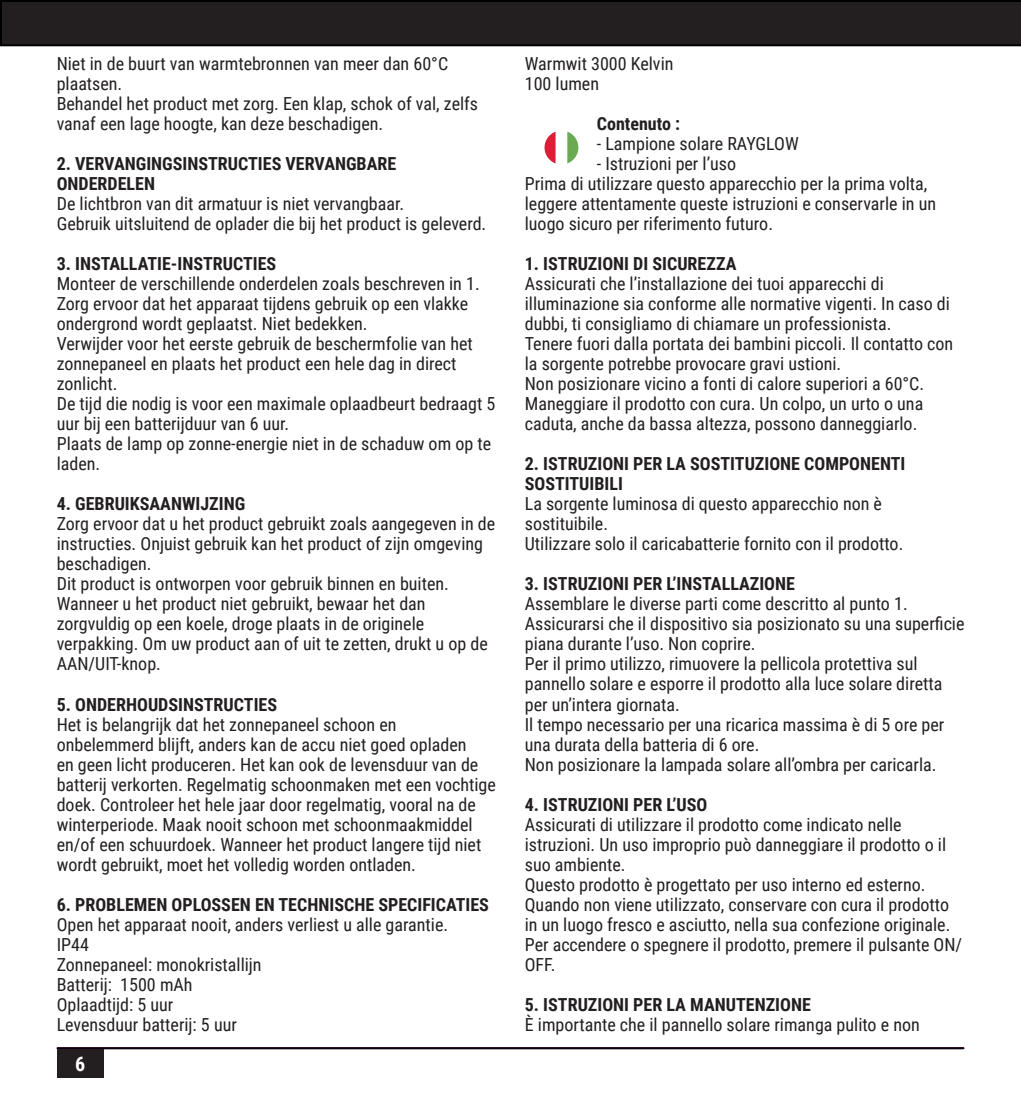
<style>
.page{position:relative;width:1021px;height:1106px;background:#fff}
.page>*{position:absolute;margin:0;border:0;box-sizing:border-box;transform-origin:0 0}
.t1{font:700 20px "Roboto Condensed";color:#fff}
.t2{font:18px/20px "Roboto Condensed";color:#231f20}
.t3{font:700 18px/20px "Roboto Condensed";color:#231f20}
</style>
<div class="page">
<div style="left:57px;top:1049px;width:46px;height:28px;background:#231f20"></div>
<svg style="left:0;top:0;width:1020px;height:46px;background:#201c1d"></svg>
<hr style="left:57px;top:1047px;width:906px;height:2px;background:#000115">
<svg style="left:544px;top:132px;width:11px;height:31px"></svg>
<svg style="left:567px;top:132px;width:11px;height:31px"></svg>
<p class="t2" style="left:57px;top:53px;width:393px">Niet in de buurt van warmtebronnen van meer dan 60°C plaatsen.</p>
<p class="t2" style="left:57px;top:93px;width:423px">Behandel het product met zorg. Een klap, schok of val, zelfs vanaf een lage hoogte, kan deze beschadigen.</p>
<p class="t3" style="left:57px;top:153px;width:341px">2. VERVANGINGSINSTRUCTIES VERVANGBARE<br>ONDERDELEN</p>
<p class="t2" style="left:57px;top:193px;width:349px">De lichtbron van dit armatuur is niet vervangbaar.</p>
<p class="t2" style="left:57px;top:213px;width:431px">Gebruik uitsluitend de oplader die bij het product is geleverd.</p>
<p class="t3" style="left:57px;top:253px;width:221px">3. INSTALLATIE-INSTRUCTIES</p>
<p class="t2" style="left:57px;top:273px;width:424px">Monteer de verschillende onderdelen zoals beschreven in 1.</p>
<p class="t2" style="left:57px;top:293px;width:413px">Zorg ervoor dat het apparaat tijdens gebruik op een vlakke ondergrond wordt geplaatst. Niet bedekken.</p>
<p class="t2" style="left:57px;top:333px;width:417px">Verwijder voor het eerste gebruik de beschermfolie van het zonnepaneel en plaats het product een hele dag in direct zonlicht.</p>
<p class="t2" style="left:57px;top:393px;width:440px">De tijd die nodig is voor een maximale oplaadbeurt bedraagt 5 uur bij een batterijduur van 6 uur.</p>
<p class="t2" style="left:57px;top:433px;width:436px">Plaats de lamp op zonne-energie niet in de schaduw om op te laden.</p>
<p class="t3" style="left:57px;top:493px;width:190px">4. GEBRUIKSAANWIJZING</p>
<p class="t2" style="left:57px;top:513px;width:440px">Zorg ervoor dat u het product gebruikt zoals aangegeven in de instructies. Onjuist gebruik kan het product of zijn omgeving beschadigen.</p>
<p class="t2" style="left:57px;top:573px;width:394px">Dit product is ontworpen voor gebruik binnen en buiten.</p>
<p class="t2" style="left:57px;top:593px;width:432px">Wanneer u het product niet gebruikt, bewaar het dan zorgvuldig op een koele, droge plaats in de originele verpakking. Om uw product aan of uit te zetten, drukt u op de AAN/UIT-knop.</p>
<p class="t3" style="left:57px;top:693px;width:222px">5. ONDERHOUDSINSTRUCTIES</p>
<p class="t2" style="left:57px;top:713px;width:440px">Het is belangrijk dat het zonnepaneel schoon en onbelemmerd blijft, anders kan de accu niet goed opladen<br>en geen licht produceren. Het kan ook de levensduur van de batterij verkorten. Regelmatig schoonmaken met een vochtige doek. Controleer het hele jaar door regelmatig, vooral na de winterperiode. Maak nooit schoon met schoonmaakmiddel en/of een schuurdoek. Wanneer het product langere tijd niet wordt gebruikt, moet het volledig worden ontladen.</p>
<p class="t3" style="left:57px;top:893px;width:434px">6. PROBLEMEN OPLOSSEN EN TECHNISCHE SPECIFICATIES</p>
<p class="t2" style="left:57px;top:913px;width:393px">Open het apparaat nooit, anders verliest u alle garantie.</p>
<p class="t2" style="left:57px;top:933px;width:34px">IP44</p>
<p class="t2" style="left:57px;top:953px;width:206px">Zonnepaneel: monokristallijn</p>
<p class="t2" style="left:57px;top:973px;width:137px">Batterij: 1500 mAh</p>
<p class="t2" style="left:57px;top:993px;width:118px">Oplaadtijd: 5 uur</p>
<p class="t2" style="left:57px;top:1013px;width:182px">Levensduur batterij: 5 uur</p>
<p class="t1" style="left:75px;top:1049px;width:12px">6</p>
<p class="t2" style="left:525px;top:53px;width:150px">Warmwit 3000 Kelvin</p>
<p class="t2" style="left:525px;top:73px;width:76px">100 lumen</p>
<p class="t3" style="left:597px;top:113px;width:85px">Contenuto :</p>
<p class="t2" style="left:597px;top:133px;width:203px">- Lampione solare RAYGLOW</p>
<p class="t2" style="left:597px;top:153px;width:141px">- Istruzioni per l’uso</p>
<p class="t2" style="left:525px;top:173px;width:413px">Prima di utilizzare questo apparecchio per la prima volta, leggere attentamente queste istruzioni e conservarle in un luogo sicuro per riferimento futuro.</p>
<p class="t3" style="left:525px;top:253px;width:213px">1. ISTRUZIONI DI SICUREZZA</p>
<p class="t2" style="left:525px;top:273px;width:426px">Assicurati che l’installazione dei tuoi apparecchi di illuminazione sia conforme alle normative vigenti. In caso di dubbi, ti consigliamo di chiamare un professionista.</p>
<p class="t2" style="left:525px;top:333px;width:430px">Tenere fuori dalla portata dei bambini piccoli. Il contatto con la sorgente potrebbe provocare gravi ustioni.</p>
<p class="t2" style="left:525px;top:373px;width:401px">Non posizionare vicino a fonti di calore superiori a 60°C.</p>
<p class="t2" style="left:525px;top:393px;width:400px">Maneggiare il prodotto con cura. Un colpo, un urto o una caduta, anche da bassa altezza, possono danneggiarlo.</p>
<p class="t3" style="left:525px;top:453px;width:382px">2. ISTRUZIONI PER LA SOSTITUZIONE COMPONENTI<br>SOSTITUIBILI</p>
<p class="t2" style="left:525px;top:493px;width:359px">La sorgente luminosa di questo apparecchio non è sostituibile.</p>
<p class="t2" style="left:525px;top:533px;width:380px">Utilizzare solo il caricabatterie fornito con il prodotto.</p>
<p class="t3" style="left:525px;top:573px;width:272px">3. ISTRUZIONI PER L’INSTALLAZIONE</p>
<p class="t2" style="left:525px;top:593px;width:384px">Assemblare le diverse parti come descritto al punto 1.</p>
<p class="t2" style="left:525px;top:613px;width:441px">Assicurarsi che il dispositivo sia posizionato su una superficie piana durante l’uso. Non coprire.</p>
<p class="t2" style="left:525px;top:653px;width:419px">Per il primo utilizzo, rimuovere la pellicola protettiva sul pannello solare e esporre il prodotto alla luce solare diretta per un’intera giornata.</p>
<p class="t2" style="left:525px;top:713px;width:421px">Il tempo necessario per una ricarica massima è di 5 ore per una durata della batteria di 6 ore.</p>
<p class="t2" style="left:525px;top:753px;width:413px">Non posizionare la lampada solare all’ombra per caricarla.</p>
<p class="t3" style="left:525px;top:793px;width:184px">4. ISTRUZIONI PER L’USO</p>
<p class="t2" style="left:525px;top:813px;width:423px">Assicurati di utilizzare il prodotto come indicato nelle istruzioni. Un uso improprio può danneggiare il prodotto o il suo ambiente.</p>
<p class="t2" style="left:525px;top:873px;width:402px">Questo prodotto è progettato per uso interno ed esterno.</p>
<p class="t2" style="left:525px;top:893px;width:439px">Quando non viene utilizzato, conservare con cura il prodotto in un luogo fresco e asciutto, nella sua confezione originale.<br>Per accendere o spegnere il prodotto, premere il pulsante ON/ OFF.</p>
<p class="t3" style="left:525px;top:993px;width:287px">5. ISTRUZIONI PER LA MANUTENZIONE</p>
<p class="t2" style="left:525px;top:1013px;width:396px">È importante che il pannello solare rimanga pulito e non</p>
</div>
